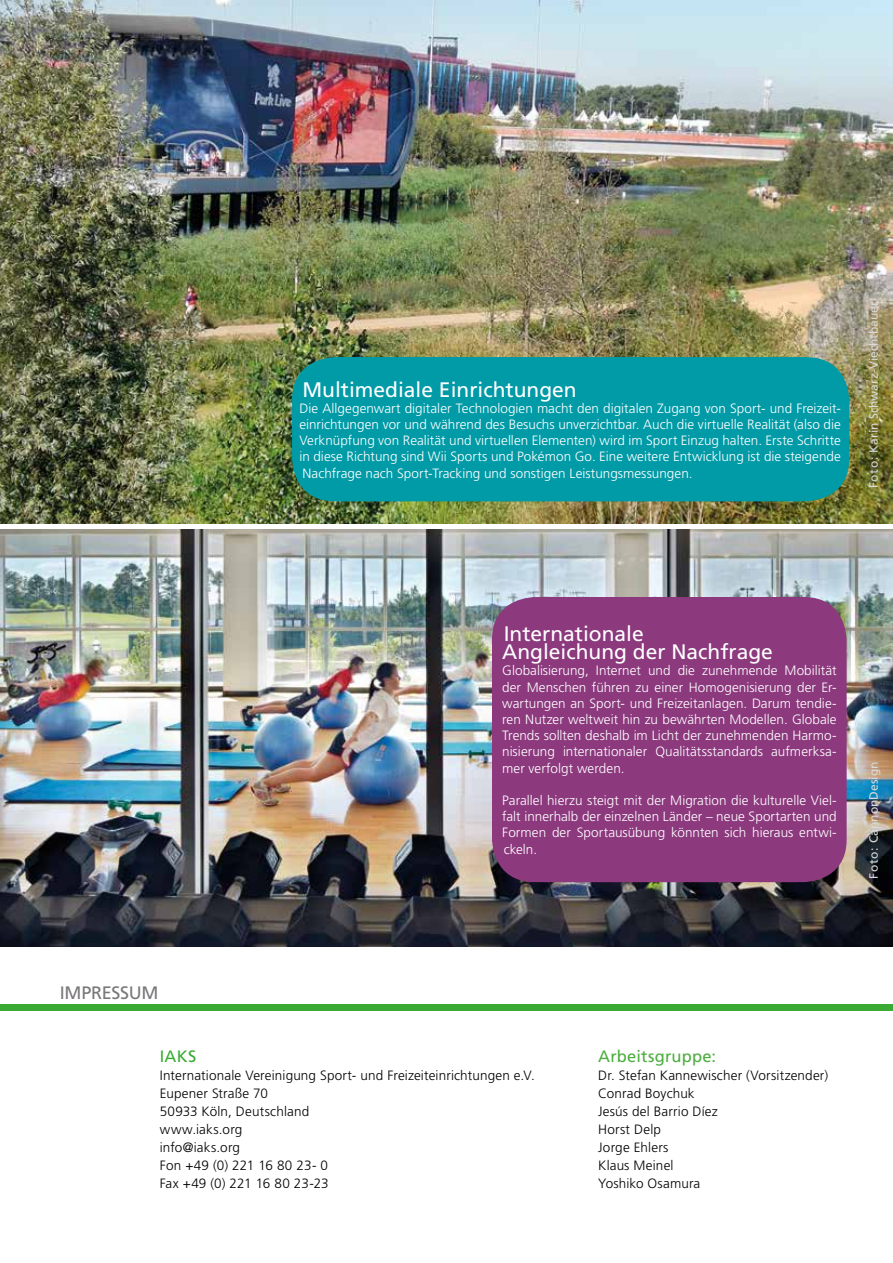
<style>
.page{position:relative;width:893px;height:1263px;background:#fff}
.page>*{position:absolute;margin:0;border:0;box-sizing:border-box;transform-origin:0 0}
.t1{font:21px/18px "Frutiger LT";color:#fff}
.t2{font:18px "Frutiger LT";letter-spacing:-.015em;color:#79777a}
.t3{font:16.5px "Frutiger LT";letter-spacing:.01em;color:#4bae3e}
.t4{font:16.5px "Frutiger LT";color:#3aaa35}
.t5{font:300 13.5px/16.2px "Frutiger LT";letter-spacing:.005em;color:#fff;text-align:justify}
.t6{font:300 13.5px/18px "Frutiger LT";letter-spacing:.01em;color:#000}
.t7{font:12px "Frutiger LT";color:#dadada}
</style>
<div class="page">
<img style="left:0;top:529px;width:893px;height:417px">
<img style="left:0;top:0;width:893px;height:524px">
<div style="left:0;top:1005px;width:893px;height:6px;background:#3aaa35"></div>
<div style="left:492px;top:597px;width:355px;height:285px;background:#8c397e;border-radius:43px"></div>
<div style="left:292px;top:357px;width:557px;height:144px;background:#009ba7;border-radius:43px"></div>
<h1 class="t1" style="left:302px;top:380px;width:276px">Multimediale Einrichtungen</h1>
<p class="t5" style="left:299px;top:400px;width:543px">Die Allgegenwart digitaler Technologien macht den digitalen Zugang von Sport- und Freizeit&shy;einrichtungen vor und während des Besuchs unverzichtbar. Auch die virtuelle Realität (also die Verknüpfung von Realität und virtuellen Elementen) wird im Sport Einzug halten. Erste Schritte in diese Richtung sind Wii Sports und Pokémon Go. Eine weitere Entwicklung ist die steigende Nachfrage nach Sport-Tracking und sonstigen Leistungsmessungen.</p>
<p class="t7" style="left:866px;top:488px;width:188px;rotate:-90deg">Foto: Karin Schwarz-Viechtbauer</p>
<h1 class="t1" style="left:502px;top:625px;width:272px">Internationale<br>Angleichung der Nachfrage</h1>
<p class="t5" style="left:502px;top:663px;width:336px">Globalisierung, Internet und die zunehmende Mobilität der Menschen führen zu einer Homogenisierung der Er&shy;wartungen an Sport- und Freizeitanlagen. Darum tendie&shy;ren Nutzer weltweit hin zu bewährten Modellen. Globale Trends sollten deshalb im Licht der zunehmenden Harmo&shy;nisierung internationaler Qualitätsstandards aufmerksa&shy;mer verfolgt werden.</p>
<p class="t5" style="left:502px;top:792px;width:336px">Parallel hierzu steigt mit der Migration die kulturelle Viel&shy;falt innerhalb der einzelnen Länder – neue Sportarten und Formen der Sportausübung könnten sich hieraus entwi&shy;ckeln.</p>
<p class="t7" style="left:866px;top:879px;width:119px;rotate:-90deg">Foto: CannonDesign</p>
<h2 class="t2" style="left:60px;top:982px;width:100px">IMPRESSUM</h2>
<p class="t4" style="left:160px;top:1047px;width:38px">IAKS</p>
<p class="t6" style="left:160px;top:1067px;width:377px">Internationale Vereinigung Sport- und Freizeiteinrichtungen e.V.<br>Eupener Straße 70<br>50933 Köln, Deutschland<br>www.iaks.org<br>info@iaks.org<br>Fon +49 (0) 221 16 80 23- 0<br>Fax +49 (0) 221 16 80 23-23</p>
<p class="t3" style="left:598px;top:1047px;width:119px">Arbeitsgruppe:</p>
<p class="t6" style="left:598px;top:1067px;width:231px">Dr. Stefan Kannewischer (Vorsitzender)<br>Conrad Boychuk<br>Jesús del Barrio Díez<br>Horst Delp<br>Jorge Ehlers<br>Klaus Meinel<br>Yoshiko Osamura</p>
</div>
